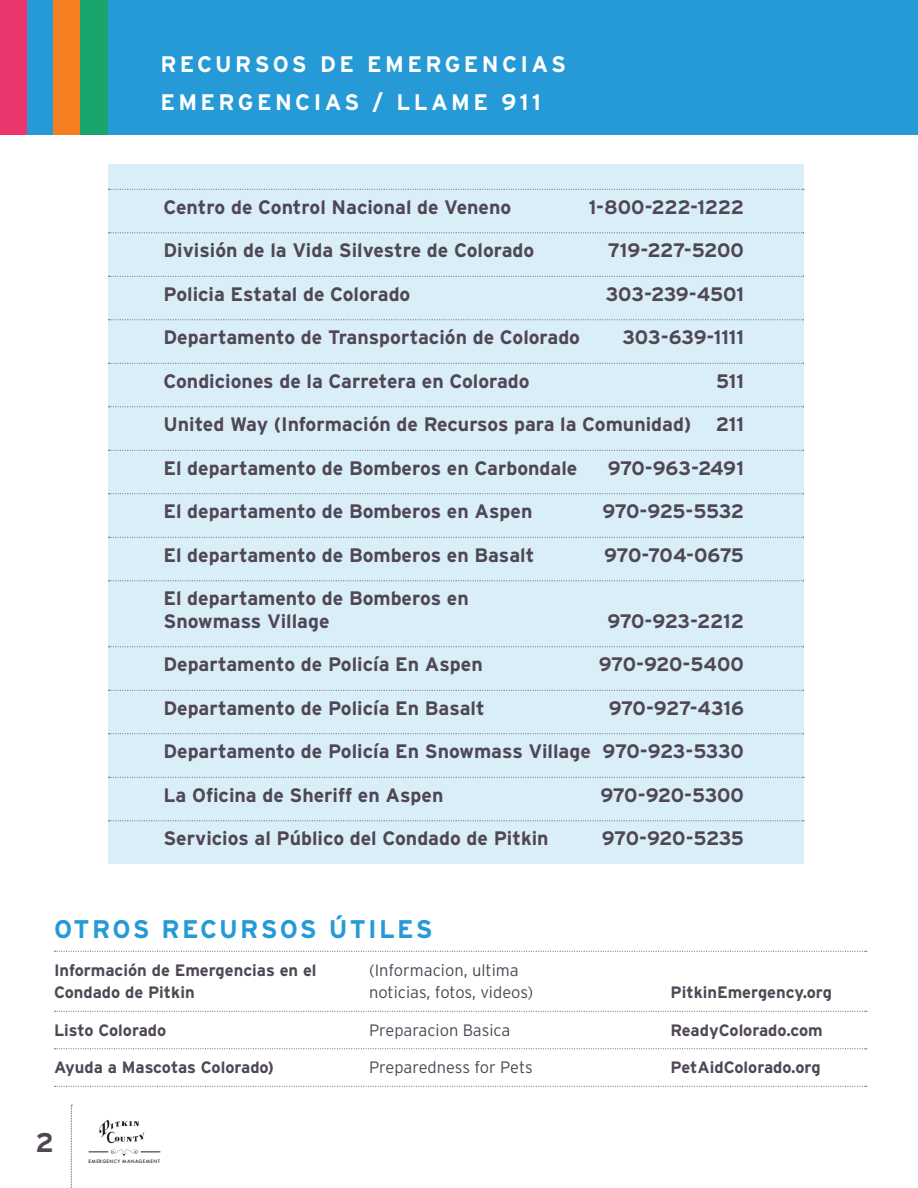
<style>
.page{position:relative;width:918px;height:1188px;background:#fff}
.page>*{position:absolute;margin:0;border:0;box-sizing:border-box;transform-origin:0 0}
.t1{font:700 27px "Interstate";color:#504755}
.t2{font:700 25.5px "Interstate";letter-spacing:.09em;color:#259ad6}
.t3{font:700 22.5px/37.5px "Interstate";letter-spacing:.15em;color:#fff}
.t4{font:700 19.5px/22.5px "Interstate";color:#504755}
.t5{font:700 19.5px "Interstate";letter-spacing:-.02em;color:#504755}
.t6{font:700 19.5px "Interstate";letter-spacing:-.03em;color:#504755}
.t7{font:700 19.5px "Interstate";letter-spacing:-.025em;color:#504755}
.t8{font:700 19.5px "Interstate";letter-spacing:-.045em;color:#504755}
.t9{font:700 16.5px "Interstate";color:#504755}
.t10{font:300 16.5px "Interstate";color:#504755}
.t11{font:500 4.5px "Futura";letter-spacing:.09em;color:#231f20}
</style>
<div class="page">
<svg style="left:71px;top:1105px;width:1px;height:83px"></svg>
<svg style="left:99px;top:1120px;width:45px;height:23px"></svg>
<svg style="left:89px;top:1149px;width:71px;height:7px"></svg>
<div style="left:108px;top:165px;width:696px;height:699px;background:#daeef8"></div>
<div style="left:0;top:0;width:918px;height:135px;background:#259ad6"></div>
<div style="left:0;top:0;width:28px;height:135px;background:#eb366d"></div>
<div style="left:53px;top:0;width:27px;height:135px;background:#f57e21"></div>
<div style="left:80px;top:0;width:28px;height:135px;background:#1aa56f"></div>
<svg style="left:109px;top:189px;width:695px;height:1px"></svg>
<svg style="left:109px;top:232px;width:695px;height:1px"></svg>
<svg style="left:109px;top:276px;width:695px;height:1px"></svg>
<svg style="left:109px;top:319px;width:695px;height:1px"></svg>
<svg style="left:109px;top:363px;width:695px;height:1px"></svg>
<svg style="left:109px;top:406px;width:695px;height:1px"></svg>
<svg style="left:109px;top:450px;width:695px;height:1px"></svg>
<svg style="left:109px;top:493px;width:695px;height:1px"></svg>
<svg style="left:109px;top:537px;width:695px;height:1px"></svg>
<svg style="left:109px;top:580px;width:695px;height:1px"></svg>
<svg style="left:109px;top:646px;width:695px;height:1px"></svg>
<svg style="left:109px;top:690px;width:695px;height:1px"></svg>
<svg style="left:109px;top:733px;width:695px;height:1px"></svg>
<svg style="left:109px;top:777px;width:695px;height:1px"></svg>
<svg style="left:109px;top:820px;width:695px;height:1px"></svg>
<svg style="left:55px;top:951px;width:812px;height:1px"></svg>
<svg style="left:55px;top:1011px;width:812px;height:1px"></svg>
<svg style="left:55px;top:1048px;width:812px;height:1px"></svg>
<svg style="left:55px;top:1086px;width:812px;height:1px"></svg>
<p class="t3" style="left:160px;top:45px;width:407px">RECURSOS DE EMERGENCIAS<br>EMERGENCIAS / LLAME 911</p>
<p class="t4" style="left:164px;top:195px;width:349px">Centro de Control Nacional de Veneno</p>
<p class="t5" style="left:589px;top:196px;width:157px">1-800-222-1222</p>
<p class="t4" style="left:164px;top:239px;width:372px">División de la Vida Silvestre de Colorado</p>
<p class="t5" style="left:608px;top:239px;width:138px">719-227-5200</p>
<p class="t4" style="left:164px;top:282px;width:248px">Policia Estatal de Colorado</p>
<p class="t4" style="left:606px;top:282px;width:140px">303-239-4501</p>
<p class="t4" style="left:164px;top:326px;width:418px">Departamento de Transportación de Colorado</p>
<p class="t4" style="left:623px;top:326px;width:123px">303-639-1111</p>
<p class="t4" style="left:164px;top:369px;width:368px">Condiciones de la Carretera en Colorado</p>
<p class="t4" style="left:716px;top:369px;width:29px">511</p>
<p class="t4" style="left:164px;top:413px;width:529px">United Way (Información de Recursos para la Comunidad)</p>
<p class="t4" style="left:716px;top:413px;width:30px">211</p>
<p class="t4" style="left:164px;top:456px;width:415px">El departamento de Bomberos en Carbondale</p>
<p class="t6" style="left:608px;top:457px;width:138px">970-963-2491</p>
<p class="t4" style="left:164px;top:500px;width:370px">El departamento de Bomberos en Aspen</p>
<p class="t6" style="left:602px;top:500px;width:143px">970-925-5532</p>
<p class="t4" style="left:164px;top:543px;width:372px">El departamento de Bomberos en Basalt</p>
<p class="t8" style="left:604px;top:544px;width:141px">970-704-0675</p>
<p class="t4" style="left:164px;top:587px;width:307px">El departamento de Bomberos en<br>Snowmass Village</p>
<p class="t7" style="left:607px;top:610px;width:138px">970-923-2212</p>
<p class="t4" style="left:164px;top:653px;width:321px">Departamento de Policía En Aspen</p>
<p class="t5" style="left:599px;top:653px;width:147px">970-920-5400</p>
<p class="t4" style="left:164px;top:696px;width:323px">Departamento de Policía En Basalt</p>
<p class="t7" style="left:609px;top:697px;width:137px">970-927-4316</p>
<p class="t4" style="left:164px;top:740px;width:582px">Departamento de Policía En Snowmass Village 970-923-5330</p>
<p class="t4" style="left:164px;top:783px;width:281px">La Oficina de Sheriff en Aspen</p>
<p class="t5" style="left:601px;top:784px;width:145px">970-920-5300</p>
<p class="t4" style="left:164px;top:827px;width:387px">Servicios al Público del Condado de Pitkin</p>
<p class="t6" style="left:602px;top:827px;width:144px">970-920-5235</p>
<h2 class="t2" style="left:54px;top:915px;width:380px">OTROS RECURSOS ÚTILES</h2>
<p class="t9" style="left:54px;top:961px;width:264px">Información de Emergencias en el</p>
<p class="t10" style="left:369px;top:961px;width:151px">(Informacion, ultima</p>
<p class="t9" style="left:54px;top:983px;width:142px">Condado de Pitkin</p>
<p class="t10" style="left:369px;top:983px;width:166px">noticias, fotos, videos)</p>
<p class="t9" style="left:671px;top:983px;width:163px">PitkinEmergency.org</p>
<p class="t9" style="left:54px;top:1021px;width:114px">Listo Colorado</p>
<p class="t10" style="left:369px;top:1021px;width:143px">Preparacion Basica</p>
<p class="t9" style="left:671px;top:1021px;width:154px">ReadyColorado.com</p>
<p class="t9" style="left:54px;top:1058px;width:222px">Ayuda a Mascotas Colorado)</p>
<p class="t10" style="left:369px;top:1058px;width:165px">Preparedness for Pets</p>
<p class="t9" style="left:671px;top:1058px;width:152px">PetAidColorado.org</p>
<h1 class="t1" style="left:36px;top:1127px;width:20px">2</h1>
<p class="t11" style="left:89px;top:1159px;width:73px">EMERGENCY MANAGEMENT</p>
</div>
